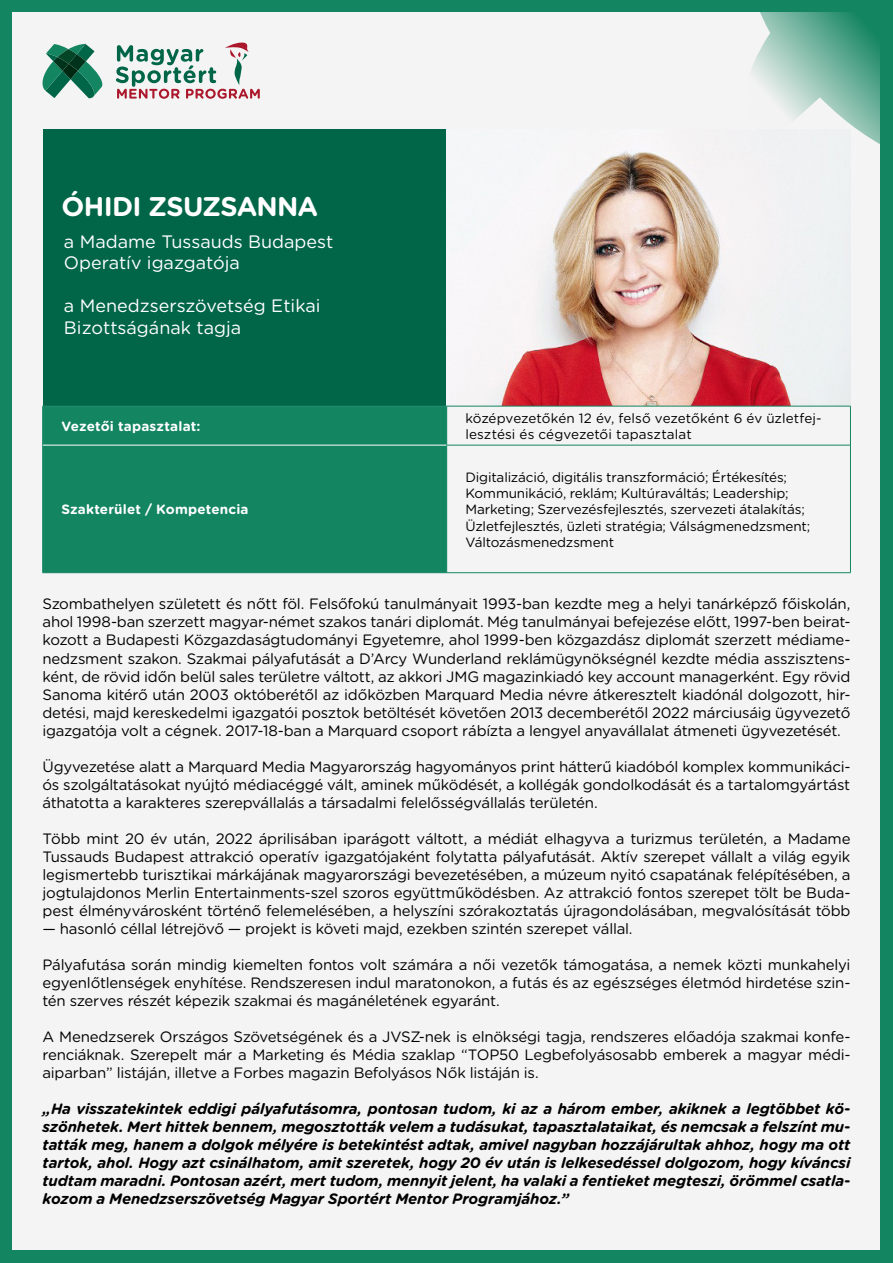
<style>
.page{position:relative;width:893px;height:1263px;background:#148561}
.page>*{position:absolute;margin:0;border:0;box-sizing:border-box;transform-origin:0 0}
.t1{font:700 27px "Gotham Rounded";letter-spacing:-.03em;color:#fff}
.t2{font:18px/21.6px "Gotham Rnd";color:#fff}
.t3{font:18px "Gotham Rounded";color:#fff}
.t4{font:15px/18px "Gotham Rounded";letter-spacing:-.015em;color:#000;text-align:justify}
.t5{font:italic 700 15px/18px "Gotham Rounded";letter-spacing:-.01em;color:#000;text-align:justify}
.t6{font:13.5px/16.2px "Gotham Rounded";letter-spacing:-.01em;color:#000}
.t7{font:700 13.5px "Gotham Rounded";letter-spacing:.01em;color:#fff}
</style>
<div class="page">
<div style="left:13px;top:13px;width:867px;height:1237px;background:#f5f4f4"></div>
<div style="left:43px;top:130px;width:403px;height:276px;background:#006647"></div>
<img style="left:446px;top:152px;width:404px;height:254px">
<div style="left:43px;top:407px;width:403px;height:165px;background:#148561"></div>
<hr style="left:43px;top:406px;width:404px;height:1px;background:#148561">
<hr style="left:42px;top:406px;width:1px;height:39px;background:#148561">
<hr style="left:446px;top:406px;width:1px;height:39px;background:#148561">
<hr style="left:850px;top:406px;width:1px;height:39px;background:#148561">
<hr style="left:42px;top:445px;width:1px;height:127px;background:#148561">
<hr style="left:446px;top:445px;width:1px;height:127px;background:#148561">
<hr style="left:850px;top:445px;width:1px;height:127px;background:#148561">
<hr style="left:43px;top:572px;width:404px;height:1px;background:#148561">
<hr style="left:447px;top:572px;width:404px;height:1px;background:#148561">
<hr style="left:447px;top:406px;width:404px;height:1px;background:#148561">
<hr style="left:447px;top:445px;width:403px;height:1px;background:#148561">
<hr style="left:43px;top:445px;width:403px;height:1px;background:#fff">
<svg style="left:741px;top:12px;width:139px;height:153px"></svg>
<svg style="left:42px;top:44px;width:61px;height:54px"></svg>
<svg style="left:116px;top:42px;width:144px;height:57px"></svg>
<h1 class="t1" style="left:62px;top:187px;width:258px">ÓHIDI ZSUZSANNA</h1>
<p class="t3" style="left:62px;top:241px;width:255px">Madame Tussauds Budapest</p>
<p class="t2" style="left:64px;top:229px;width:271px">a Madame Tussauds Budapest<br>Operatív igazgatója</p>
<p class="t2" style="left:64px;top:294px;width:258px">a Menedzserszövetség Etikai<br>Bizottságának tagja</p>
<p class="t7" style="left:61px;top:416px;width:141px">Vezetői tapasztalat:</p>
<p class="t6" style="left:465px;top:409px;width:358px">középvezetőkén 12 év, felső vezetőként 6 év üzletfej&shy;lesztési és cégvezetői tapasztalat</p>
<p class="t7" style="left:61px;top:500px;width:189px">Szakterület / Kompetencia</p>
<p class="t6" style="left:465px;top:468px;width:346px">Digitalizáció, digitális transzformáció; Értékesítés; Kommunikáció, reklám; Kultúraváltás; Leadership; Marketing; Szervezésfejlesztés, szervezeti átalakítás; Üzletfejlesztés, üzleti stratégia; Válságmenedzsment; Változásmenedzsment</p>
<p class="t4" style="left:43px;top:594px;width:809px">Szombathelyen született és nőtt föl. Felsőfokú tanulmányait 1993-ban kezdte meg a helyi tanárképző főiskolán, ahol 1998-ban szerzett magyar-német szakos tanári diplomát. Még tanulmányai befejezése előtt, 1997-ben beirat&shy;kozott a Budapesti Közgazdaságtudományi Egyetemre, ahol 1999-ben közgazdász diplomát szerzett médiame&shy;nedzsment szakon. Szakmai pályafutását a D’Arcy Wunderland reklámügynökségnél kezdte média asszisztens&shy;ként, de rövid időn belül sales területre váltott, az akkori JMG magazinkiadó key account managerként. Egy rövid Sanoma kitérő után 2003 októberétől az időközben Marquard Media névre átkeresztelt kiadónál dolgozott, hir&shy;detési, majd kereskedelmi igazgatói posztok betöltését követően 2013 decemberétől 2022 márciusáig ügyvezető igazgatója volt a cégnek. 2017-18-ban a Marquard csoport rábízta a lengyel anyavállalat átmeneti ügyvezetését.</p>
<p class="t4" style="left:43px;top:756px;width:809px">Ügyvezetése alatt a Marquard Media Magyarország hagyományos print hátterű kiadóból komplex kommunikáci&shy;ós szolgáltatásokat nyújtó médiacéggé vált, aminek működését, a kollégák gondolkodását és a tartalomgyártást áthatotta a karakteres szerepvállalás a társadalmi felelősségvállalás területén.</p>
<p class="t4" style="left:43px;top:828px;width:809px">Több mint 20 év után, 2022 áprilisában iparágott váltott, a médiát elhagyva a turizmus területén, a Madame Tussauds Budapest attrakció operatív igazgatójaként folytatta pályafutását. Aktív szerepet vállalt a világ egyik legismertebb turisztikai márkájának magyarországi bevezetésében, a múzeum nyitó csapatának felépítésében, a jogtulajdonos Merlin Entertainments-szel szoros együttműködésben. Az attrakció fontos szerepet tölt be Buda&shy;pest élményvárosként történő felemelésében, a helyszíni szórakoztatás újragondolásában, megvalósítását több</p>
<p class="t4" style="left:43px;top:918px;width:592px">— hasonló céllal létrejövő — projekt is követi majd, ezekben szintén szerepet vállal.</p>
<p class="t4" style="left:43px;top:954px;width:809px">Pályafutása során mindig kiemelten fontos volt számára a női vezetők támogatása, a nemek közti munkahelyi egyenlőtlenségek enyhítése. Rendszeresen indul maratonokon, a futás és az egészséges életmód hirdetése szin&shy;tén szerves részét képezik szakmai és magánéletének egyaránt.</p>
<p class="t4" style="left:43px;top:1026px;width:809px">A Menedzserek Országos Szövetségének és a JVSZ-nek is elnökségi tagja, rendszeres előadója szakmai konfe&shy;renciáknak. Szerepelt már a Marketing és Média szaklap “TOP50 Legbefolyásosabb emberek a magyar médi&shy;aiparban” listáján, illetve a Forbes magazin Befolyásos Nők listáján is.</p>
<p class="t5" style="left:43px;top:1098px;width:809px">„Ha visszatekintek eddigi pályafutásomra, pontosan tudom, ki az a három ember, akiknek a legtöbbet kö&shy;szönhetek. Mert hittek bennem, megosztották velem a tudásukat, tapasztalataikat, és nemcsak a felszínt mu&shy;tatták meg, hanem a dolgok mélyére is betekintést adtak, amivel nagyban hozzájárultak ahhoz, hogy ma ott tartok, ahol. Hogy azt csinálhatom, amit szeretek, hogy 20 év után is lelkesedéssel dolgozom, hogy kíváncsi tudtam maradni. Pontosan azért, mert tudom, mennyit jelent, ha valaki a fentieket megteszi, örömmel csatla&shy;kozom a Menedzserszövetség Magyar Sportért Mentor Programjához.”</p>
</div>
